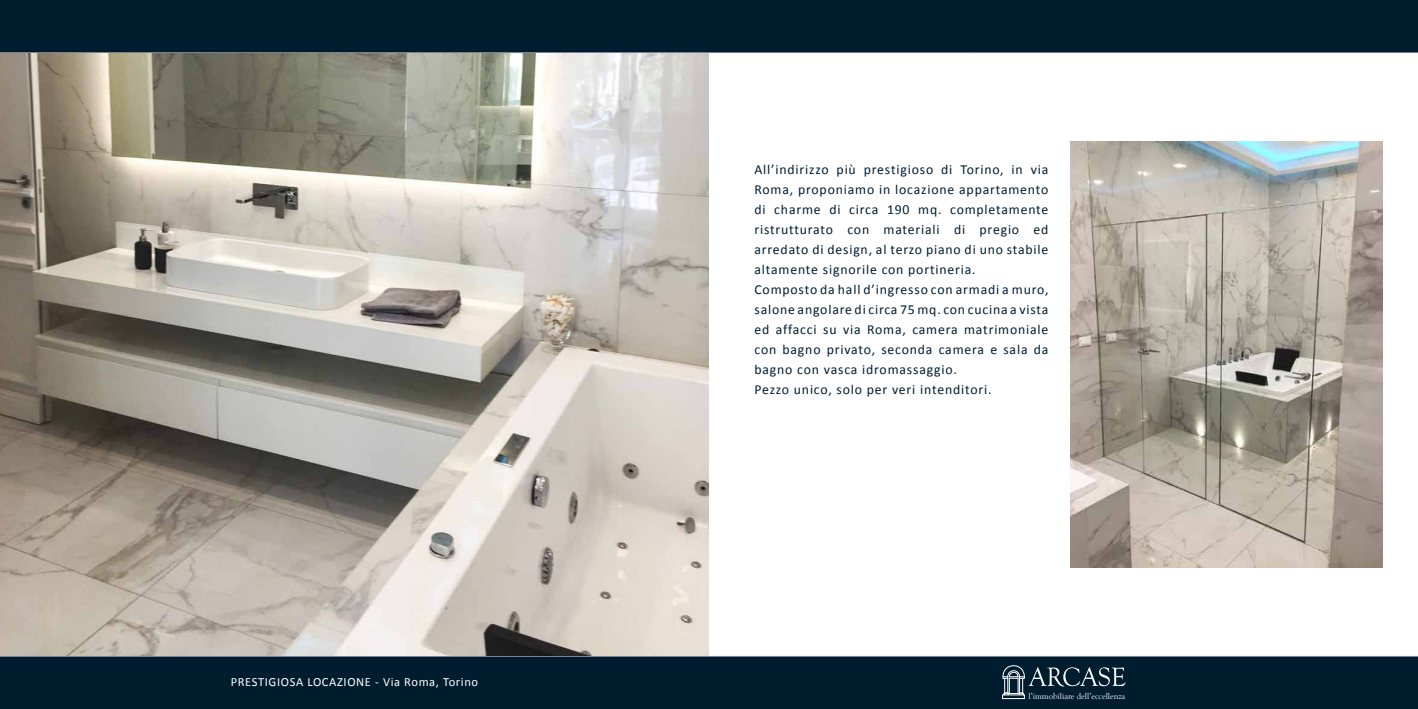
<style>
.page{position:relative;width:1418px;height:709px;background:#fff}
.page>*{position:absolute;margin:0;border:0;box-sizing:border-box;transform-origin:0 0}
.t1{font:13.75px/20px "Calibri";letter-spacing:.06em;color:#001d30}
.t2{font:12.5px "Calibri";letter-spacing:.05em;color:#fff}
.t3{font:8.75px "Goudy Old Style T";color:#fff}
</style>
<div class="page">
<div style="left:0;top:655px;width:1417px;height:54px;background:#001d30"></div>
<div style="left:0;top:0;width:1417px;height:53px;background:#001d30"></div>
<svg style="left:1002px;top:665px;width:123px;height:34px;background:#2a4252"></svg>
<img style="left:1070px;top:142px;width:312px;height:425px">
<img style="left:0;top:53px;width:709px;height:602px">
<hr style="left:971px;top:53px;width:1px;height:603px;background:#fff">
<p class="t2" style="left:231px;top:673px;width:249px">PRESTIGIOSA LOCAZIONE - Via Roma, Torino</p>
<p class="t1" style="left:754px;top:159px;width:295px">All’indirizzo più prestigioso di Torino, in via Roma, proponiamo in locazione appartamento di charme di circa 190 mq. completamente ristrutturato con materiali di pregio ed arredato di design, al terzo piano di uno stabile altamente signorile con portineria.<br>Composto da hall d’ingresso con armadi a muro, salone angolare di circa 75 mq. con cucina a vista ed affacci su via Roma, camera matrimoniale con bagno privato, seconda camera e sala da bagno con vasca idromassaggio.<br>Pezzo unico, solo per veri intenditori.</p>
<p class="t3" style="left:1028px;top:691px;width:98px">l’immobiliare dell’eccellenza</p>
</div>
